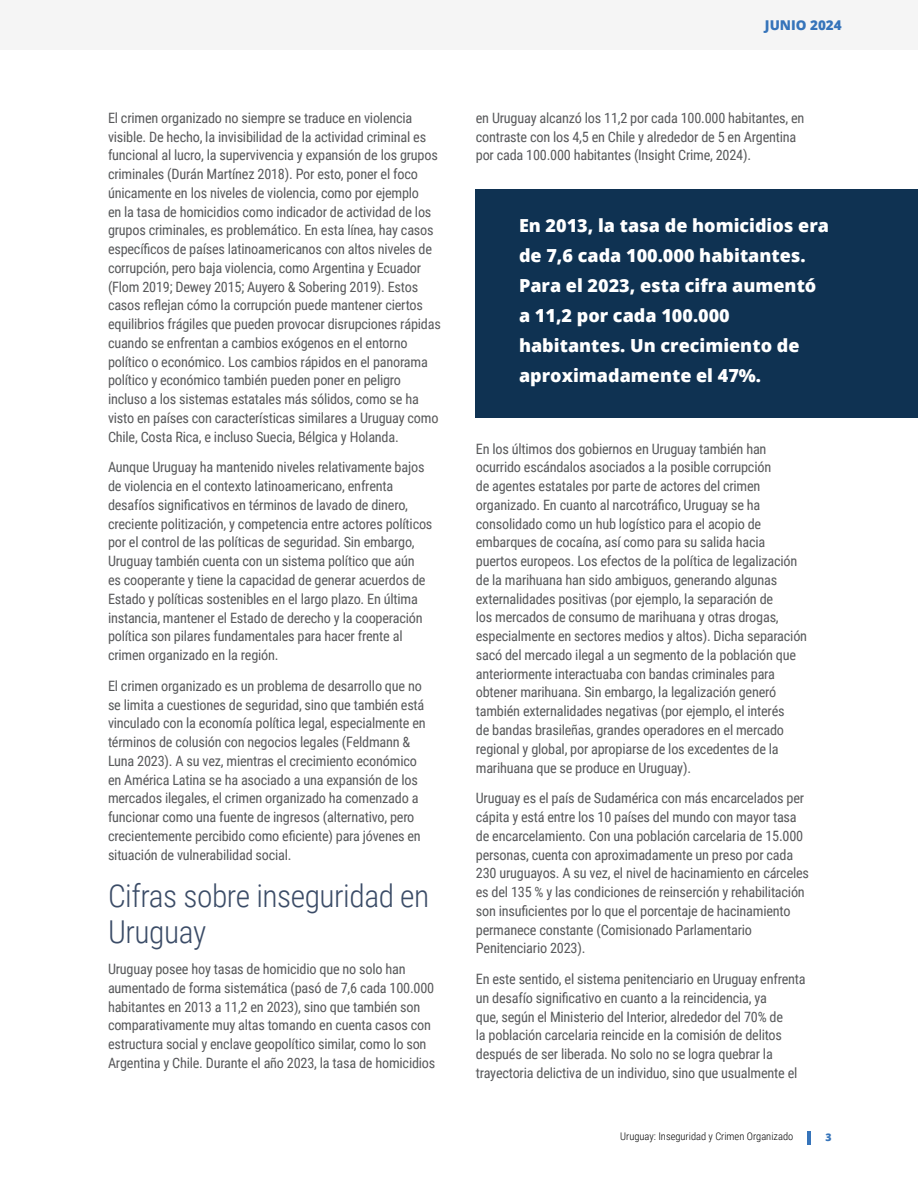
<style>
.page{position:relative;width:918px;height:1188px;background:#fff}
.page>*{position:absolute;margin:0;border:0;box-sizing:border-box;transform-origin:0 0}
.t1{font:300 31.5px/36px "Roboto Condensed";letter-spacing:-.015em;color:#3b4c67}
.t2{font:800 18px/30px "Open Sans";color:#fff}
.t3{font:14.25px/18.8px "Roboto Condensed";letter-spacing:-.015em;color:#58595b}
.t4{font:800 13.5px "Open Sans";color:#3674ba}
.t5{font:300 10.5px "Roboto Condensed";color:#000}
.t6{font:800 10.5px "Open Sans";color:#3674ba}
</style>
<div class="page">
<div style="left:0;top:0;width:918px;height:50px;background:#f5f5f5"></div>
<hr style="left:808px;top:1131px;width:3px;height:14px;background:#3674ba">
<div style="left:476px;top:189px;width:442px;height:229px;background:#0f3252"></div>
<p class="t3" style="left:108px;top:108px;width:334px">El crimen organizado no siempre se traduce en violencia visible. De hecho, la invisibilidad de la actividad criminal es funcional al lucro, la supervivencia y expansión de los grupos criminales (Durán Martínez 2018). Por esto, poner el foco únicamente en los niveles de violencia, como por ejemplo<br>en la tasa de homicidios como indicador de actividad de los grupos criminales, es problemático. En esta línea, hay casos específicos de países latinoamericanos con altos niveles de corrupción, pero baja violencia, como Argentina y Ecuador (Flom 2019; Dewey 2015; Auyero &amp; Sobering 2019). Estos casos reflejan cómo la corrupción puede mantener ciertos equilibrios frágiles que pueden provocar disrupciones rápidas cuando se enfrentan a cambios exógenos en el entorno político o económico. Los cambios rápidos en el panorama político y económico también pueden poner en peligro incluso a los sistemas estatales más sólidos, como se ha visto en países con características similares a Uruguay como Chile, Costa Rica, e incluso Suecia, Bélgica y Holanda.</p>
<p class="t3" style="left:108px;top:458px;width:326px">Aunque Uruguay ha mantenido niveles relativamente bajos de violencia en el contexto latinoamericano, enfrenta desafíos significativos en términos de lavado de dinero, creciente politización, y competencia entre actores políticos por el control de las políticas de seguridad. Sin embargo, Uruguay también cuenta con un sistema político que aún<br>es cooperante y tiene la capacidad de generar acuerdos de Estado y políticas sostenibles en el largo plazo. En última instancia, mantener el Estado de derecho y la cooperación política son pilares fundamentales para hacer frente al crimen organizado en la región.</p>
<p class="t3" style="left:108px;top:676px;width:319px">El crimen organizado es un problema de desarrollo que no se limita a cuestiones de seguridad, sino que también está vinculado con la economía política legal, especialmente en términos de colusión con negocios legales (Feldmann &amp; Luna 2023). A su vez, mientras el crecimiento económico en América Latina se ha asociado a una expansión de los mercados ilegales, el crimen organizado ha comenzado a funcionar como una fuente de ingresos (alternativo, pero crecientemente percibido como eficiente) para jóvenes en situación de vulnerabilidad social.</p>
<h1 class="t1" style="left:108px;top:877px;width:323px">Cifras sobre inseguridad en<br>Uruguay</h1>
<p class="t3" style="left:108px;top:959px;width:329px">Uruguay posee hoy tasas de homicidio que no solo han aumentado de forma sistemática (pasó de 7,6 cada 100.000 habitantes en 2013 a 11,2 en 2023), sino que también son comparativamente muy altas tomando en cuenta casos con estructura social y enclave geopolítico similar, como lo son Argentina y Chile. Durante el año 2023, la tasa de homicidios</p>
<p class="t4" style="left:765px;top:15px;width:78px">JUNIO 2024</p>
<p class="t3" style="left:476px;top:108px;width:330px">en Uruguay alcanzó los 11,2 por cada 100.000 habitantes, en contraste con los 4,5 en Chile y alrededor de 5 en Argentina por cada 100.000 habitantes (Insight Crime, 2024).</p>
<p class="t2" style="left:519px;top:209px;width:311px">En 2013, la tasa de homicidios era de 7,6 cada 100.000 habitantes.<br>Para el 2023, esta cifra aumentó a 11,2 por cada 100.000 habitantes. Un crecimiento de aproximadamente el 47%.</p>
<p class="t3" style="left:476px;top:439px;width:333px">En los últimos dos gobiernos en Uruguay también han ocurrido escándalos asociados a la posible corrupción<br>de agentes estatales por parte de actores del crimen organizado. En cuanto al narcotráfico, Uruguay se ha consolidado como un hub logístico para el acopio de embarques de cocaína, así como para su salida hacia puertos europeos. Los efectos de la política de legalización de la marihuana han sido ambiguos, generando algunas externalidades positivas (por ejemplo, la separación de<br>los mercados de consumo de marihuana y otras drogas, especialmente en sectores medios y altos). Dicha separación sacó del mercado ilegal a un segmento de la población que anteriormente interactuaba con bandas criminales para obtener marihuana. Sin embargo, la legalización generó también externalidades negativas (por ejemplo, el interés<br>de bandas brasileñas, grandes operadores en el mercado regional y global, por apropiarse de los excedentes de la marihuana que se produce en Uruguay).</p>
<p class="t3" style="left:476px;top:788px;width:335px">Uruguay es el país de Sudamérica con más encarcelados per cápita y está entre los 10 países del mundo con mayor tasa de encarcelamiento. Con una población carcelaria de 15.000 personas, cuenta con aproximadamente un preso por cada 230 uruguayos. A su vez, el nivel de hacinamiento en cárceles es del 135 % y las condiciones de reinserción y rehabilitación son insuficientes por lo que el porcentaje de hacinamiento permanece constante (Comisionado Parlamentario Penitenciario 2023).</p>
<p class="t3" style="left:476px;top:969px;width:331px">En este sentido, el sistema penitenciario en Uruguay enfrenta un desafío significativo en cuanto a la reincidencia, ya<br>que, según el Ministerio del Interior, alrededor del 70% de<br>la población carcelaria reincide en la comisión de delitos después de ser liberada. No solo no se logra quebrar la trayectoria delictiva de un individuo, sino que usualmente el</p>
<p class="t5" style="left:620px;top:1129px;width:175px">Uruguay: Inseguridad y Crimen Organizado</p>
<p class="t6" style="left:826px;top:1129px;width:8px">3</p>
</div>
